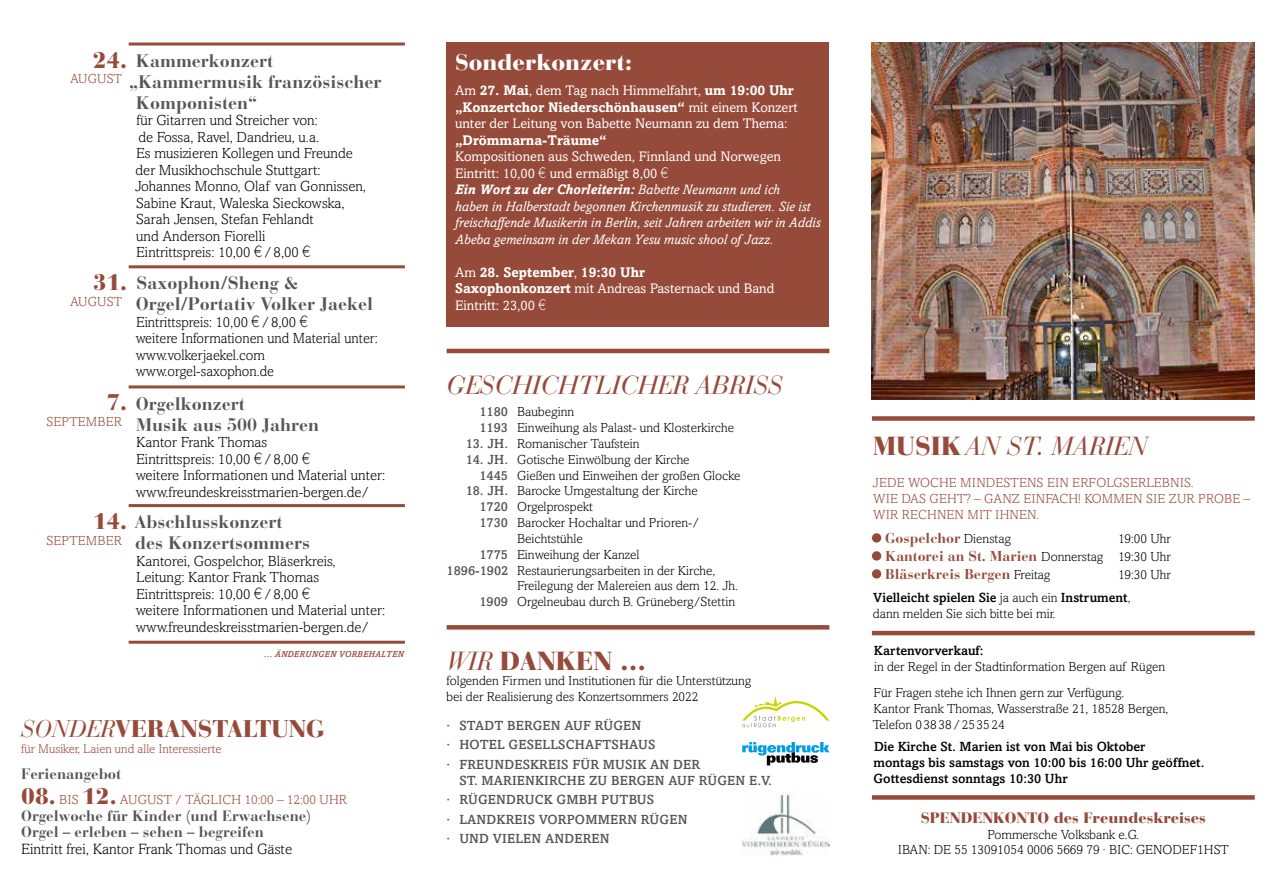
<style>
.page{position:relative;width:1276px;height:893px;background:#fff}
.page>*{position:absolute;margin:0;border:0;box-sizing:border-box;transform-origin:0 0}
.t1{font:italic 25.95px "Bauer Bodoni";color:#964a3a}
.t2{font:900 25.95px "Bauer Bodoni CE";color:#964a3a}
.t3{font:900 24px "Bauer Bodoni CE";color:#964a3a}
.t4{font:900 22.5px "Bauer Bodoni CE";color:#fff}
.t5{font:900 22.5px "Bauer Bodoni CE";color:#964a3a}
.t6{font:700 18px/21px "Bauer Bodoni";color:#575656}
.t7{font:700 15px/16.5px "Bauer Bodoni";color:#575656}
.t8{font:300 15px "Amasis";color:#000}
.t9{font:900 15px "Bauer Bodoni CE";color:#964a3a}
.t10{font:300 14.7px/16.5px "Amasis";color:#000}
.t11{font:700 14.25px/18px "Bauer Bodoni";color:#964a3a}
.t12{font:italic 13.8px/16.5px "Amasis";color:#fff}
.t13{font:13.8px/16.5px "Amasis";color:#fff}
.t14{font:700 13.8px "Amasis";color:#fff}
.t15{font:300 13.2px/15.9px "Amasis";color:#000}
.t16{font:500 13.2px/15.9px "Amasis";color:#000}
.t17{font:500 13.2px/19.5px "Amasis";letter-spacing:.015em;color:#575656}
.t18{font:300 13.2px/15.9px "Amasis";letter-spacing:.015em;color:#964a3a}
.t19{font:300 12.6px "Amasis";color:#964a3a}
.t20{font:italic 500 8.85px "Amasis";letter-spacing:.02em;color:#964a3a}
.s1{font-family:"Bauer Bodoni";font-weight:400;font-style:italic}
.s2{font-family:"Bauer Bodoni CE";font-weight:900;font-size:22.5px}
.s3{font-weight:700}
.s4{font-style:normal}
.s5{font-weight:500;color:#575656}
.s6{font-family:"Bauer Bodoni CE";font-weight:900;font-style:normal}
.s7{font-family:"Amasis";font-weight:300;font-size:13.2px;color:#000}
.s8{font-weight:300}
</style>
<div class="page">
<svg style="left:742px;top:742px;width:87px;height:23px"></svg>
<div style="left:872px;top:533px;width:9px;height:10px;background:#964a3a;border-radius:50%"></div>
<div style="left:872px;top:551px;width:9px;height:10px;background:#964a3a;border-radius:50%"></div>
<div style="left:872px;top:569px;width:9px;height:10px;background:#964a3a;border-radius:50%"></div>
<hr style="left:446px;top:349px;width:383px;height:4px;background:#964a3a">
<div style="left:446px;top:625px;width:383px;height:5px;background:#964a3a"></div>
<div style="left:872px;top:416px;width:382px;height:5px;background:#964a3a"></div>
<hr style="left:872px;top:631px;width:382px;height:4px;background:#964a3a">
<img style="left:872px;top:43px;width:382px;height:357px">
<hr style="left:129px;top:385px;width:276px;height:3px;background:#964a3a">
<hr style="left:129px;top:43px;width:276px;height:3px;background:#964a3a">
<hr style="left:129px;top:265px;width:276px;height:3px;background:#964a3a">
<hr style="left:129px;top:504px;width:276px;height:3px;background:#964a3a">
<hr style="left:129px;top:641px;width:276px;height:3px;background:#964a3a">
<svg style="left:742px;top:696px;width:87px;height:31px"></svg>
<div style="left:872px;top:795px;width:382px;height:5px;background:#964a3a"></div>
<div style="left:446px;top:43px;width:383px;height:284px;background:#964a3a"></div>
<img style="left:742px;top:793px;width:87px;height:63px">
<h3 class="t5" style="left:93px;top:46px;width:36px">24.</h3>
<p class="t18" style="left:70px;top:71px;width:53px">AUGUST</p>
<h3 class="t6" style="left:136px;top:50px;width:138px">Kammerkonzert</h3>
<h3 class="t6" style="left:129px;top:71px;width:253px">„Kammermusik französischer</h3>
<h3 class="t6" style="left:136px;top:92px;width:123px">Komponisten“</h3>
<p class="t10" style="left:135px;top:112px;width:232px">für Gitarren und Streicher von:<br>de Fossa, Ravel, Dandrieu, u.a.<br>Es musizieren Kollegen und Freunde der Musikhochschule Stuttgart:<br>Johannes Monno, Olaf van Gonnissen,<br>Sabine Kraut, Waleska Sieckowska,<br>Sarah Jensen, Stefan Fehlandt<br>und Anderson Fiorelli<br>Eintrittspreis: 10,00 /8,00</p>
<h3 class="t5" style="left:93px;top:269px;width:36px">31.</h3>
<p class="t18" style="left:70px;top:294px;width:53px">AUGUST</p>
<h3 class="t6" style="left:136px;top:273px;width:239px">Saxophon/Sheng &amp;<br>Orgel/Portativ Volker Jaekel</h3>
<p class="t10" style="left:136px;top:314px;width:243px">Eintrittspreis: 10,00 /8,00<br>weitere Informationen und Material unter: www.volkerjaekel.com www.orgel-saxophon.de</p>
<h3 class="t5" style="left:106px;top:389px;width:22px">7.</h3>
<p class="t18" style="left:46px;top:414px;width:77px">SEPTEMBER</p>
<h3 class="t6" style="left:136px;top:393px;width:185px">Orgelkonzert<br>Musik aus 500 Jahren</h3>
<p class="t10" style="left:136px;top:434px;width:251px">Kantor Frank Thomas<br>Eintrittspreis: 10,00 /8,00<br>weitere Informationen und Material unter: www.freundeskreisstmarien-bergen.de/</p>
<h3 class="t5" style="left:93px;top:507px;width:36px">14.</h3>
<p class="t18" style="left:46px;top:532px;width:77px">SEPTEMBER</p>
<h3 class="t6" style="left:135px;top:511px;width:177px">Abschlusskonzert des Konzertsommers</h3>
<p class="t10" style="left:136px;top:552px;width:251px">Kantorei, Gospelchor, Bläserkreis, Leitung: Kantor Frank Thomas Eintrittspreis: 10,00 /8,00<br>weitere Informationen und Material unter: www.freundeskreisstmarien-bergen.de/</p>
<p class="t20" style="left:264px;top:649px;width:142px">… ÄNDERUNGEN VORBEHALTEN</p>
<h2 class="t3" style="left:21px;top:713px;width:305px"><span class="s1">SONDER</span>VERANSTALTUNG</h2>
<p class="t19" style="left:21px;top:742px;width:202px">für Musiker, Laien und alle Interessierte</p>
<p class="t7" style="left:21px;top:765px;width:102px">Ferienangebot</p>
<p class="t18" style="left:21px;top:792px;width:327px"><span class="s2">08.</span> BIS <span class="s2">12.</span> AUGUST / TÄGLICH 10:00 – 12:00 UHR</p>
<p class="t7" style="left:21px;top:807px;width:292px">Orgelwoche für Kinder (und Erwachsene)<br>Orgel – erleben – sehen – begreifen</p>
<p class="t8" style="left:21px;top:840px;width:272px">Eintritt frei, Kantor Frank Thomas und Gäste</p>
<h3 class="t4" style="left:455px;top:48px;width:178px">Sonderkonzert:</h3>
<p class="t13" style="left:455px;top:82px;width:344px">Am <span class="s3">27. Mai</span>, dem Tag nach Himmelfahrt, <span class="s3">um 19:00 Uhr „Konzertchor Niederschönhausen“</span> mit einem Konzert unter der Leitung von Babette Neumann zu dem Thema:</p>
<p class="t14" style="left:455px;top:131px;width:153px">„Drömmarna-Träume“</p>
<p class="t12" style="left:455px;top:148px;width:367px"><span class="s4">Kompositionen aus Schweden, Finnland und Norwegen Eintritt: 10,00 und ermäßigt 8,00<br></span><span class="s3">Ein Wort zu der Chorleiterin:</span> Babette Neumann und ich<br>haben in Halberstadt begonnen Kirchenmusik zu studieren. Sie ist freischaffende Musikerin in Berlin, seit Jahren arbeiten wir in Addis Abeba gemeinsam in der Mekan Yesu music shool of Jazz.</p>
<p class="t13" style="left:455px;top:264px;width:321px">Am <span class="s3">28. September</span>, <span class="s3">19:30 Uhr<br>Saxophonkonzert</span> mit Andreas Pasternack und Band<br>Eintritt: 23,00</p>
<h1 class="t1" style="left:446px;top:369px;width:337px">GESCHICHTLICHER ABRISS</h1>
<p class="t15" style="left:479px;top:404px;width:256px"><span class="s5">1180</span> Baubeginn<br><span class="s5">1193</span> Einweihung als Palast- und Klosterkirche</p>
<p class="t15" style="left:466px;top:435px;width:175px"><span class="s5">13. JH.</span> Romanischer Taufstein</p>
<p class="t15" style="left:479px;top:451px;width:262px;text-indent:-14px"><span class="s5">14. JH.</span> Gotische Einwölbung der Kirche<br><span class="s5">1445</span> Gießen und Einweihen der großen Glocke</p>
<p class="t15" style="left:466px;top:483px;width:233px"><span class="s5">18. JH.</span> Barocke Umgestaltung der Kirche</p>
<p class="t15" style="left:479px;top:499px;width:115px"><span class="s5">1720</span> Orgelprospekt</p>
<p class="t15" style="left:479px;top:515px;width:221px"><span class="s5">1730</span> Barocker Hochaltar und Prioren-/</p>
<p class="t15" style="left:517px;top:530px;width:67px">Beichtstühle</p>
<p class="t15" style="left:479px;top:546px;width:161px"><span class="s5">1775</span> Einweihung der Kanzel</p>
<p class="t15" style="left:446px;top:562px;width:270px"><span class="s5">1896-1902</span> Restaurierungsarbeiten in der Kirche,</p>
<p class="t15" style="left:517px;top:578px;width:222px">Freilegung der Malereien aus dem 12. Jh.</p>
<p class="t15" style="left:479px;top:594px;width:257px"><span class="s5">1909</span> Orgelneubau durch B. Grüneberg/Stettin</p>
<h1 class="t2" style="left:446px;top:644px;width:201px"><span class="s1">WIR</span> DANKEN …</h1>
<p class="t15" style="left:446px;top:673px;width:306px">folgenden Firmen und Institutionen für die Unterstützung bei der Realisierung des Konzertsommers 2022</p>
<p class="t17" style="left:446px;top:715px;width:255px">· STADT BERGEN AUF RÜGEN<br>· HOTEL GESELLSCHAFTSHAUS<br>· FREUNDESKREIS FÜR MUSIK AN DER</p>
<p class="t17" style="left:446px;top:770px;width:327px;text-indent:13px">ST. MARIENKIRCHE ZU BERGEN AUF RÜGEN E.V. · RÜGENDRUCK GMBH PUTBUS<br>· LANDKREIS VORPOMMERN RÜGEN<br>· UND VIELEN ANDEREN</p>
<h1 class="t1" style="left:873px;top:431px;width:276px"><span class="s6">MUSIK</span> AN ST. MARIEN</h1>
<p class="t18" style="left:873px;top:474px;width:379px">JEDE WOCHE MINDESTENS EIN ERFOLGSERLEBNIS.<br>WIE DAS GEHT? – GANZ EINFACH! KOMMEN SIE ZUR PROBE –<br>WIR RECHNEN MIT IHNEN.</p>
<p class="t11" style="left:885px;top:529px;width:127px">Gospelchor <span class="s7">Dienstag</span></p>
<p class="t15" style="left:1118px;top:530px;width:54px">19:00 Uhr</p>
<p class="t11" style="left:885px;top:547px;width:287px">Kantorei an St. Marien <span class="s7">Donnerstag 19:30 Uhr<br></span>Bläserkreis Bergen <span class="s7">Freitag</span></p>
<p class="t16" style="left:873px;top:562px;width:299px;line-height:23.4px;text-indent:245px"><span class="s8">19:30 Uhr<br></span>Vielleicht spielen Sie <span class="s8">ja auch ein</span> Instrument<span class="s8">,</span></p>
<p class="t15" style="left:873px;top:605px;width:184px">dann melden Sie sich bitte bei mir.</p>
<p class="t16" style="left:874px;top:643px;width:111px">Kartenvorverkauf:</p>
<p class="t15" style="left:873px;top:654px;width:293px;line-height:25.7px">in der Regel in der Stadtinformation Bergen auf Rügen<br>Für Fragen stehe ich Ihnen gern zur Verfügung.</p>
<p class="t15" style="left:873px;top:700px;width:297px">Kantor Frank Thomas, Wasserstraße 21, 18528 Bergen,<br>Telefon 0 3838/253524</p>
<p class="t16" style="left:873px;top:738px;width:332px">Die Kirche St. Marien ist von Mai bis Oktober<br>montags bis samstags von 10:00 bis 16:00 Uhr geöffnet.<br>Gottesdienst sonntags 10:30 Uhr</p>
<p class="t9" style="left:920px;top:808px;width:287px">SPENDENKONTO des Freundeskreises</p>
<p class="t15" style="left:898px;top:826px;width:332px;text-align:center">Pommersche Volksbank e.G.<br>IBAN: DE 55 13091054 0006 5669 79 · BIC: GENODEF1HST</p>
</div>
